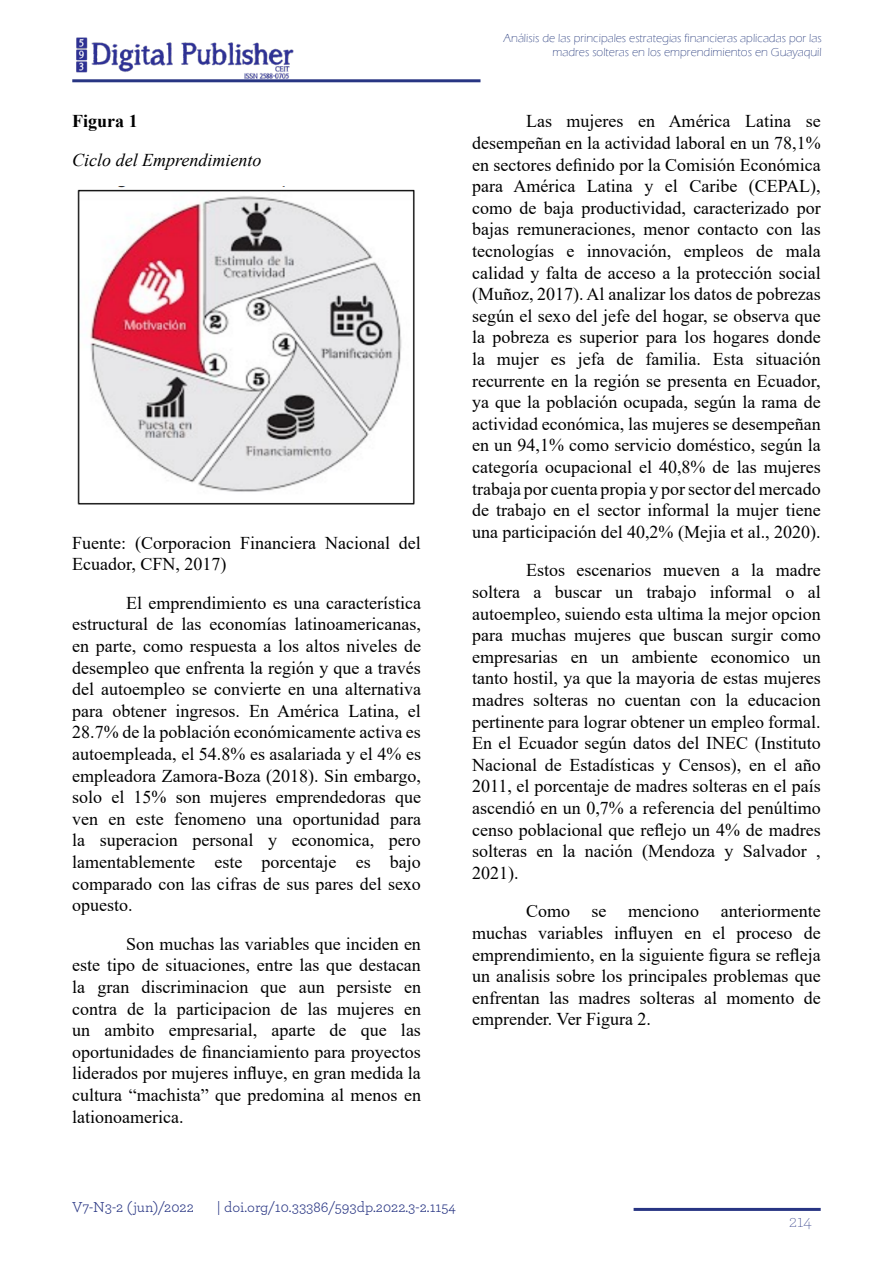
<style>
.page{position:relative;width:893px;height:1263px;background:#fff}
.page>*{position:absolute;margin:0;border:0;box-sizing:border-box;transform-origin:0 0}
.t1{font:18px/21.6px "Times New Roman";color:#000;text-align:justify}
.t2{font:italic 18px "Times New Roman";color:#000}
.t3{font:700 18px "Times New Roman";color:#000}
.t4{font:200 18px "Archer";color:#283583}
.t5{font:15px "Archer";color:#283583}
.t6{font:300 12px/14.4px "Eras ITC";color:#24387b;text-align:right}
</style>
<div class="page">
<hr style="left:72px;top:79px;width:408px;height:3px;background:#283583">
<img style="left:76px;top:37px;width:218px;height:42px">
<hr style="left:634px;top:1208px;width:187px;height:3px;background:#283583">
<img style="left:77px;top:186px;width:338px;height:319px">
<p class="t3" style="left:72px;top:108px;width:67px">Figura 1</p>
<p class="t2" style="left:72px;top:147px;width:191px">Ciclo del Emprendimiento</p>
<p class="t1" style="left:72px;top:531px;width:350px">Fuente: (Corporacion Financiera Nacional del<br>Ecuador, CFN, 2017)</p>
<p class="t1" style="left:72px;top:591px;width:350px;text-indent:54px">El emprendimiento es una característica estructural de las economías latinoamericanas, en parte, como respuesta a los altos niveles de desempleo que enfrenta la región y que a través del autoempleo se convierte en una alternativa para obtener ingresos. En América Latina, el 28.7% de la población económicamente activa es autoempleada, el 54.8% es asalariada y el 4% es empleadora Zamora-Boza (2018). Sin embargo, solo el 15% son mujeres emprendedoras que ven en este fenomeno una oportunidad para la superacion personal y economica, pero lamentablemente este porcentaje es bajo comparado con las cifras de sus pares del sexo opuesto.</p>
<p class="t1" style="left:72px;top:932px;width:350px;text-indent:54px">Son muchas las variables que inciden en este tipo de situaciones, entre las que destacan la gran discriminacion que aun persiste en contra de la participacion de las mujeres en un ambito empresarial, aparte de que las oportunidades de financiamiento para proyectos liderados por mujeres influye, en gran medida la cultura “machista” que predomina al menos en lationoamerica.</p>
<p class="t6" style="left:503px;top:31px;width:320px">Análisis de las principales estrategias financieras aplicadas por las madres solteras en los emprendimientos en Guayaquil</p>
<p class="t1" style="left:472px;top:110px;width:350px;text-indent:54px">Las mujeres en América Latina se desempeñan en la actividad laboral en un 78,1% en sectores definido por la Comisión Económica para América Latina y el Caribe (CEPAL), como de baja productividad, caracterizado por bajas remuneraciones, menor contacto con las tecnologías e innovación, empleos de mala calidad y falta de acceso a la protección social (Muñoz, 2017). Al analizar los datos de pobrezas según el sexo del jefe del hogar, se observa que la pobreza es superior para los hogares donde la mujer es jefa de familia. Esta situación recurrente en la región se presenta en Ecuador, ya que la población ocupada, según la rama de actividad económica, las mujeres se desempeñan en un 94,1% como servicio doméstico, según la categoría ocupacional el 40,8% de las mujeres trabaja por cuenta propia y por sector del mercado de trabajo en el sector informal la mujer tiene una participación del 40,2% (Mejia et al., 2020).</p>
<p class="t1" style="left:472px;top:559px;width:350px;text-indent:54px">Estos escenarios mueven a la madre soltera a buscar un trabajo informal o al autoempleo, suiendo esta ultima la mejor opcion para muchas mujeres que buscan surgir como empresarias en un ambiente economico un tanto hostil, ya que la mayoria de estas mujeres madres solteras no cuentan con la educacion pertinente para lograr obtener un empleo formal.<br>En el Ecuador según datos del INEC (Instituto Nacional de Estadísticas y Censos), en el año 2011, el porcentaje de madres solteras en el país ascendió en un 0,7% a referencia del penúltimo censo poblacional que reflejo un 4% de madres solteras en la nación (Mendoza y Salvador , 2021).</p>
<p class="t1" style="left:472px;top:900px;width:350px;text-indent:54px">Como se menciono anteriormente muchas variables influyen en el proceso de emprendimiento, en la siguiente figura se refleja un analisis sobre los principales problemas que enfrentan las madres solteras al momento de emprender. Ver Figura 2.</p>
<p class="t5" style="left:72px;top:1196px;width:123px">V7-N3-2 (jun)/2022</p>
<p class="t5" style="left:217px;top:1196px;width:241px">| doi.org/10.33386/593dp.2022.3-2.1154</p>
<p class="t4" style="left:789px;top:1209px;width:24px">214</p>
</div>
